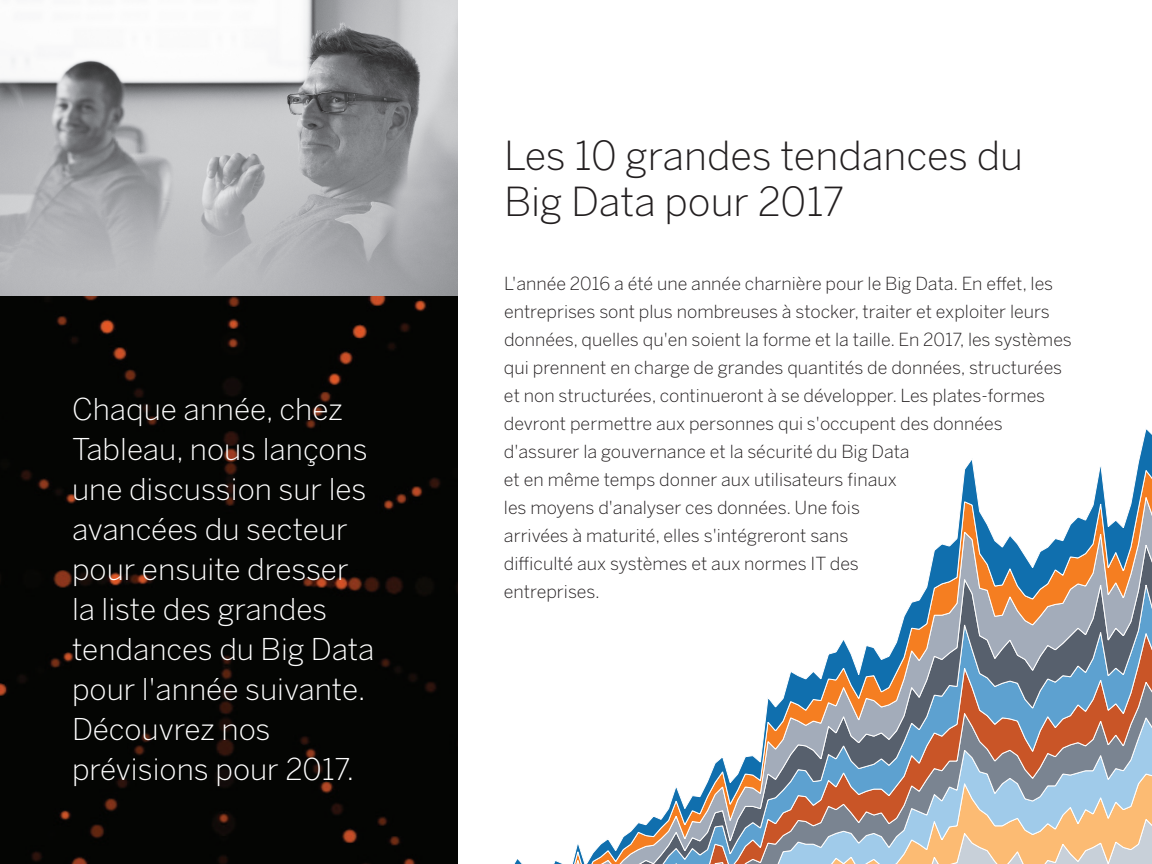
<style>
.page{position:relative;width:1152px;height:864px;background:#fff}
.page>*{position:absolute;margin:0;border:0;box-sizing:border-box;transform-origin:0 0}
.t1{font:300 40px/46px "Benton Sans";color:#231f20}
.t2{font:300 30px/40px "Benton Sans";color:#fff}
.t3{font:300 18px/28px "Benton Sans";color:#231f20}
</style>
<div class="page">
<img style="left:0;top:0;width:458px;height:864px">
<svg style="left:514px;top:429px;width:638px;height:435px"></svg>
<h2 class="t2" style="left:72px;top:389px;width:304px">Chaque année, chez<br>Tableau, nous lançons une discussion sur les avancées du secteur pour ensuite dresser la liste des grandes tendances du Big Data pour l'année suivante.<br>Découvrez nos prévisions pour 2017.</h2>
<h1 class="t1" style="left:504px;top:133px;width:521px">Les 10 grandes tendances du<br>Big Data pour 2017</h1>
<p class="t3" style="left:504px;top:270px;width:569px">L'année 2016 a été une année charnière pour le Big Data. En effet, les entreprises sont plus nombreuses à stocker, traiter et exploiter leurs données, quelles qu'en soient la forme et la taille. En 2017, les systèmes qui prennent en charge de grandes quantités de données, structurées et non structurées, continueront à se développer. Les plates-formes devront permettre aux personnes qui s'occupent des données d'assurer la gouvernance et la sécurité du Big Data<br>et en même temps donner aux utilisateurs finaux<br>les moyens d'analyser ces données. Une fois<br>arrivées à maturité, elles s'intégreront sans<br>difficulté aux systèmes et aux normes IT des<br>entreprises.</p>
</div>
